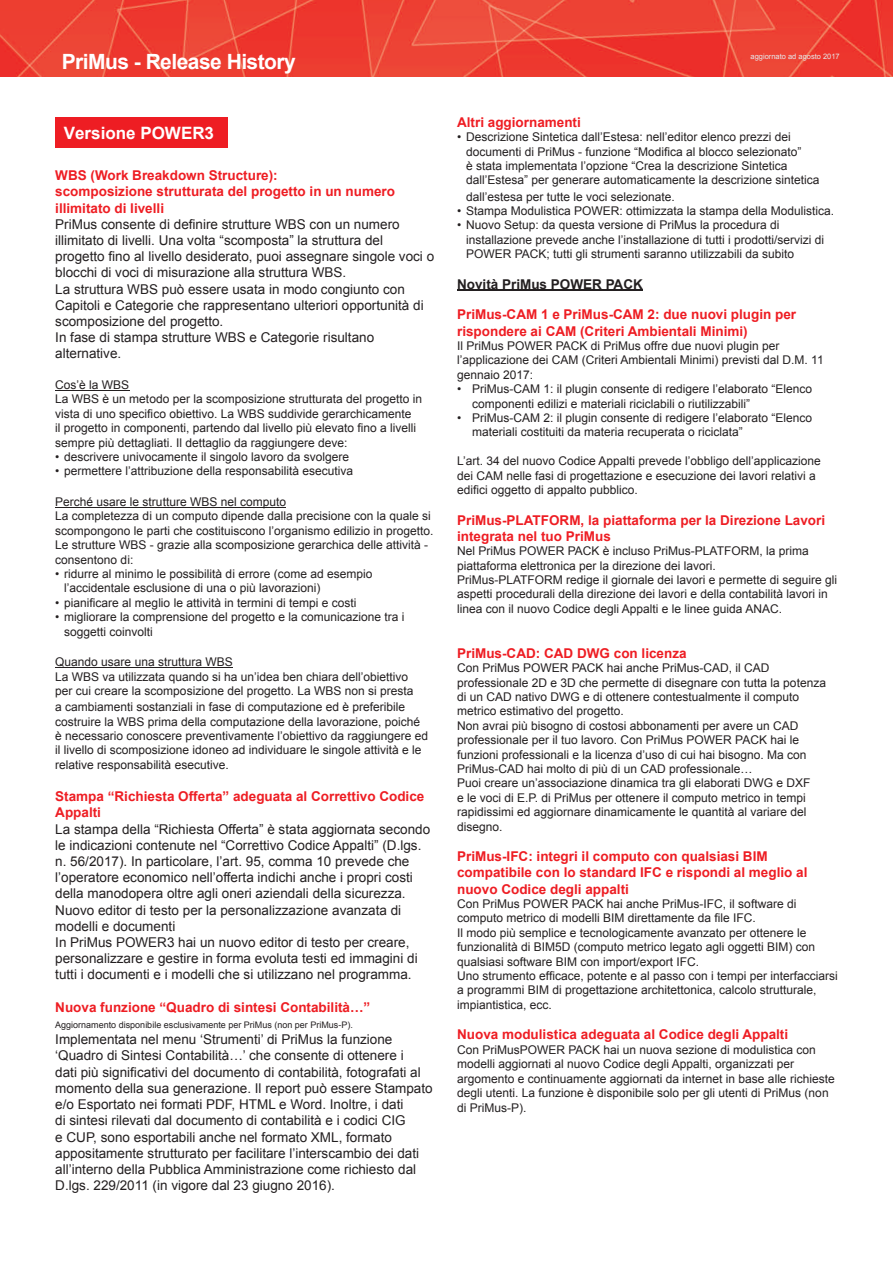
<style>
.page{position:relative;width:893px;height:1263px;background:#fff}
.page>*{position:absolute;margin:0;border:0;box-sizing:border-box;transform-origin:0 0}
.t1{font:700 21px "Arial";letter-spacing:-.025em;color:#fff}
.t2{font:700 16.95px "Arial";color:#fff}
.t3{font:13.5px/16.2px "Arial";color:#231f20}
.t4{font:700 13.5px/16.2px "Arial";color:#ee1d23}
.t5{font:700 13.5px "Arial";color:#231f20}
.t6{font:12px/14.4px "Arial";color:#231f20}
.t7{font:9px "Arial";color:#231f20}
.t8{font:7.5px "Arial";color:#e6e7e9}
</style>
<div class="page">
<img style="left:0;top:0;width:893px;height:77px">
<hr style="left:55px;top:390px;width:74px;height:1px;background:#231f20">
<hr style="left:55px;top:507px;width:231px;height:1px;background:#231f20">
<hr style="left:55px;top:667px;width:178px;height:1px;background:#231f20">
<div style="left:55px;top:117px;width:173px;height:31px;background:#ee1d23"></div>
<hr style="left:457px;top:289px;width:186px;height:2px;background:#231f20">
<h1 class="t1" style="left:62px;top:48px;width:236px">PriMus - Release History</h1>
<p class="t8" style="left:750px;top:52px;width:91px">aggiornato ad agosto 2017</p>
<h2 class="t2" style="left:64px;top:121px;width:152px">Versione POWER3</h2>
<p class="t4" style="left:55px;top:168px;width:341px">WBS (Work Breakdown Structure):<br>scomposizione strutturata del progetto in un numero illimitato di livelli</p>
<p class="t3" style="left:55px;top:216px;width:380px">PriMus consente di definire strutture WBS con un numero illimitato di livelli. Una volta “scomposta” la struttura del progetto fino al livello desiderato, puoi assegnare singole voci o blocchi di voci di misurazione alla struttura WBS.<br>La struttura WBS può essere usata in modo congiunto con Capitoli e Categorie che rappresentano ulteriori opportunità di scomposizione del progetto.<br>In fase di stampa strutture WBS e Categorie risultano alternative.</p>
<p class="t6" style="left:55px;top:378px;width:368px">Cos’è la WBS<br>La WBS è un metodo per la scomposizione strutturata del progetto in vista di uno specifico obiettivo. La WBS suddivide gerarchicamente<br>il progetto in componenti, partendo dal livello più elevato fino a livelli sempre più dettagliati. Il dettaglio da raggiungere deve:</p>
<p class="t6" style="left:55px;top:450px;width:295px">• descrivere univocamente il singolo lavoro da svolgere</p>
<p class="t6" style="left:55px;top:464px;width:299px">• permettere l’attribuzione della responsabilità esecutiva</p>
<p class="t6" style="left:55px;top:495px;width:380px">Perché usare le strutture WBS nel computo<br>La completezza di un computo dipende dalla precisione con la quale si scompongono le parti che costituiscono l’organismo edilizio in progetto.<br>Le strutture WBS - grazie alla scomposizione gerarchica delle attività - consentono di:</p>
<p class="t6" style="left:64px;top:567px;width:310px;text-indent:-9px">• ridurre al minimo le possibilità di errore (come ad esempio l’accidentale esclusione di una o più lavorazioni)</p>
<p class="t6" style="left:55px;top:595px;width:303px">• pianificare al meglio le attività in termini di tempi e costi</p>
<p class="t6" style="left:64px;top:610px;width:342px;text-indent:-9px">• migliorare la comprensione del progetto e la comunicazione tra i soggetti coinvolti</p>
<p class="t6" style="left:55px;top:655px;width:360px">Quando usare una struttura WBS<br>La WBS va utilizzata quando si ha un’idea ben chiara dell’obiettivo per cui creare la scomposizione del progetto. La WBS non si presta</p>
<p class="t6" style="left:55px;top:700px;width:374px">a cambiamenti sostanziali in fase di computazione ed è preferibile costruire la WBS prima della computazione della lavorazione, poiché è necessario conoscere preventivamente l’obiettivo da raggiungere ed il livello di scomposizione idoneo ad individuare le singole attività e le relative responsabilità esecutive.</p>
<p class="t4" style="left:55px;top:789px;width:371px">Stampa “Richiesta Offerta” adeguata al Correttivo Codice<br>Appalti</p>
<p class="t3" style="left:55px;top:821px;width:376px">La stampa della “Richiesta Offerta” è stata aggiornata secondo le indicazioni contenute nel “Correttivo Codice Appalti” (D.lgs. n. 56/2017). In particolare, l’art. 95, comma 10 prevede che l’operatore economico nell’offerta indichi anche i propri costi della manodopera oltre agli oneri aziendali della sicurezza.<br>Nuovo editor di testo per la personalizzazione avanzata di modelli e documenti<br>In PriMus POWER3 hai un nuovo editor di testo per creare, personalizzare e gestire in forma evoluta testi ed immagini di tutti i documenti e i modelli che si utilizzano nel programma.</p>
<p class="t4" style="left:55px;top:999px;width:317px">Nuova funzione “Quadro di sintesi Contabilità…”</p>
<p class="t7" style="left:55px;top:1019px;width:299px">Aggiornamento disponibile esclusivamente per PriMus (non per PriMus-P).</p>
<p class="t3" style="left:55px;top:1031px;width:379px">Implementata nel menu ‘Strumenti’ di PriMus la funzione ‘Quadro di Sintesi Contabilità…’ che consente di ottenere i<br>dati più significativi del documento di contabilità, fotografati al momento della sua generazione. Il report può essere Stampato e/o Esportato nei formati PDF, HTML e Word. Inoltre, i dati<br>di sintesi rilevati dal documento di contabilità e i codici CIG<br>e CUP, sono esportabili anche nel formato XML, formato appositamente strutturato per facilitare l’interscambio dei dati all’interno della Pubblica Amministrazione come richiesto dal D.lgs. 229/2011 (in vigore dal 23 giugno 2016).</p>
<p class="t4" style="left:457px;top:114px;width:125px">Altri aggiornamenti</p>
<p class="t6" style="left:466px;top:130px;width:355px;text-indent:-9px">• Descrizione Sintetica dall’Estesa: nell’editor elenco prezzi dei documenti di PriMus - funzione “Modifica al blocco selezionato”<br>è stata implementata l’opzione “Crea la descrizione Sintetica dall’Estesa” per generare automaticamente la descrizione sintetica</p>
<p class="t6" style="left:466px;top:189px;width:210px">dall’estesa per tutte le voci selezionate.</p>
<p class="t6" style="left:457px;top:204px;width:379px">• Stampa Modulistica POWER: ottimizzata la stampa della Modulistica.</p>
<p class="t6" style="left:466px;top:218px;width:360px;text-indent:-9px">• Nuovo Setup: da questa versione di PriMus la procedura di installazione prevede anche l’installazione di tutti i prodotti/servizi di<br>POWER PACK; tutti gli strumenti saranno utilizzabili da subito</p>
<p class="t5" style="left:457px;top:275px;width:187px">Novità PriMus POWER PACK</p>
<p class="t4" style="left:457px;top:307px;width:341px">PriMus-CAM 1 e PriMus-CAM 2: due nuovi plugin per rispondere ai CAM (Criteri Ambientali Minimi)</p>
<p class="t6" style="left:457px;top:339px;width:368px">Il PriMus POWER PACK di PriMus offre due nuovi plugin per l’applicazione dei CAM (Criteri Ambientali Minimi) previsti dal D.M. 11 gennaio 2017:</p>
<p class="t6" style="left:472px;top:382px;width:342px;text-indent:-15px">• PriMus-CAM 1: il plugin consente di redigere l’elaborato “Elenco componenti edilizi e materiali riciclabili o riutilizzabili”</p>
<p class="t6" style="left:472px;top:411px;width:342px;text-indent:-15px">• PriMus-CAM 2: il plugin consente di redigere l’elaborato “Elenco materiali costituiti da materia recuperata o riciclata”</p>
<p class="t6" style="left:457px;top:454px;width:365px">L’art. 34 del nuovo Codice Appalti prevede l’obbligo dell’applicazione dei CAM nelle fasi di progettazione e esecuzione dei lavori relativi a edifici oggetto di appalto pubblico.</p>
<p class="t4" style="left:457px;top:512px;width:370px">PriMus-PLATFORM, la piattaforma per la Direzione Lavori integrata nel tuo PriMus</p>
<p class="t6" style="left:457px;top:544px;width:381px">Nel PriMus POWER PACK è incluso PriMus-PLATFORM, la prima piattaforma elettronica per la direzione dei lavori.<br>PriMus-PLATFORM redige il giornale dei lavori e permette di seguire gli aspetti procedurali della direzione dei lavori e della contabilità lavori in linea con il nuovo Codice degli Appalti e le linee guida ANAC.</p>
<p class="t4" style="left:457px;top:645px;width:231px">PriMus-CAD: CAD DWG con licenza</p>
<p class="t6" style="left:457px;top:661px;width:370px">Con PriMus POWER PACK hai anche PriMus-CAD, il CAD professionale 2D e 3D che permette di disegnare con tutta la potenza di un CAD nativo DWG e di ottenere contestualmente il computo metrico estimativo del progetto.<br>Non avrai più bisogno di costosi abbonamenti per avere un CAD professionale per il tuo lavoro. Con PriMus POWER PACK hai le funzioni professionali e la licenza d’uso di cui hai bisogno. Ma con PriMus-CAD hai molto di più di un CAD professionale…<br>Puoi creare un’associazione dinamica tra gli elaborati DWG e DXF<br>e le voci di E.P. di PriMus per ottenere il computo metrico in tempi rapidissimi ed aggiornare dinamicamente le quantità al variare del disegno.</p>
<p class="t4" style="left:457px;top:849px;width:352px">PriMus-IFC: integri il computo con qualsiasi BIM compatibile con lo standard IFC e rispondi al meglio al nuovo Codice degli appalti</p>
<p class="t6" style="left:457px;top:897px;width:382px">Con PriMus POWER PACK hai anche PriMus-IFC, il software di computo metrico di modelli BIM direttamente da file IFC.<br>Il modo più semplice e tecnologicamente avanzato per ottenere le funzionalità di BIM5D (computo metrico legato agli oggetti BIM) con qualsiasi software BIM con import/export IFC.<br>Uno strumento efficace, potente e al passo con i tempi per interfacciarsi a programmi BIM di progettazione architettonica, calcolo strutturale, impiantistica, ecc.</p>
<p class="t4" style="left:457px;top:1027px;width:333px">Nuova modulistica adeguata al Codice degli Appalti</p>
<p class="t6" style="left:457px;top:1042px;width:379px">Con PriMusPOWER PACK hai un nuova sezione di modulistica con modelli aggiornati al nuovo Codice degli Appalti, organizzati per argomento e continuamente aggiornati da internet in base alle richieste degli utenti. La funzione è disponibile solo per gli utenti di PriMus (non di PriMus-P).</p>
</div>
